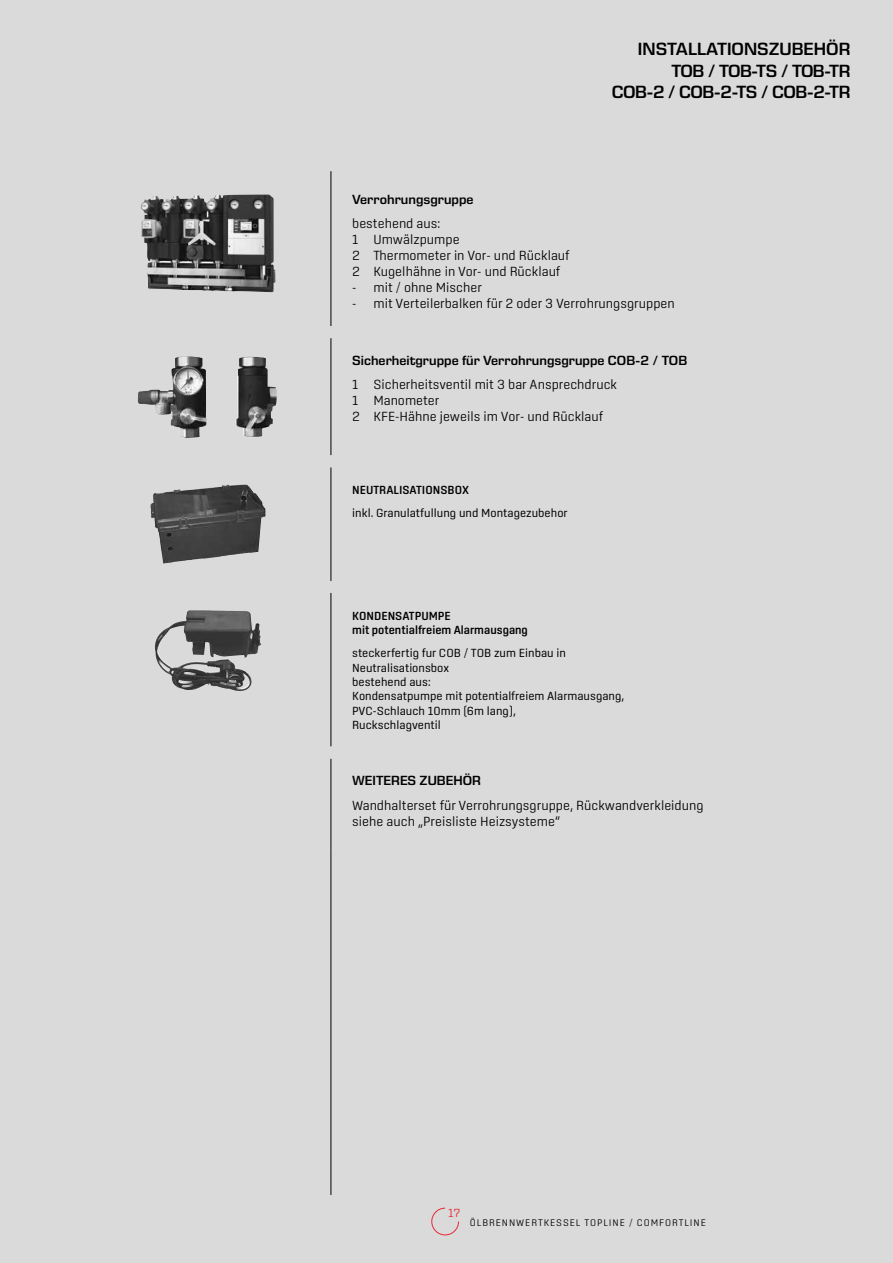
<style>
.page{position:relative;width:893px;height:1263px;background:#dadada}
.page>*{position:absolute;margin:0;border:0;box-sizing:border-box;transform-origin:0 0}
.t1{font:600 18px/21.6px "Eurostile Next LT Pro";letter-spacing:-.03em;color:#000;text-align:right}
.t2{font:300 13.5px/15.9px "Center";color:#000}
.t3{font:600 13.5px "Eurostile Next LT Pro";color:#000}
.t4{font:12px/14.4px "Center";color:#000}
.t5{font:500 12px/14.4px "Center";color:#000}
.t6{font:300 12px "Center";color:#e62a32}
.t7{font:300 9.75px "Center";letter-spacing:.095em;color:#000}
</style>
<div class="page">
<svg style="left:431px;top:1207px;width:28px;height:29px"></svg>
<hr style="left:331px;top:171px;width:1px;height:155px;background:#000">
<hr style="left:331px;top:338px;width:1px;height:117px;background:#000">
<hr style="left:331px;top:467px;width:1px;height:114px;background:#000">
<hr style="left:331px;top:593px;width:1px;height:153px;background:#000">
<hr style="left:331px;top:758px;width:1px;height:92px;background:#000">
<hr style="left:331px;top:850px;width:1px;height:345px;background:#000">
<img style="left:141px;top:195px;width:134px;height:97px">
<img style="left:138px;top:356px;width:139px;height:82px">
<img style="left:151px;top:485px;width:114px;height:79px">
<img style="left:155px;top:610px;width:34px;height:56px">
<h1 class="t1" style="left:612px;top:38px;width:240px">INSTALLATIONSZUBEHÖR<br>TOB / TOB-TS / TOB-TR<br>COB-2 / COB-2-TS / COB-2-TR</h1>
<p class="t3" style="left:352px;top:192px;width:123px">Verrohrungsgruppe</p>
<p class="t2" style="left:352px;top:216px;width:219px">bestehend aus:<br>1 Umwälzpumpe<br>2 Thermometer in Vor- und Rücklauf<br>2 Kugelhähne in Vor- und Rücklauf</p>
<p class="t2" style="left:352px;top:279px;width:131px">- mit / ohne Mischer</p>
<p class="t2" style="left:352px;top:295px;width:324px">- mit Verteilerbalken für 2 oder 3 Verrohrungsgruppen</p>
<p class="t3" style="left:352px;top:353px;width:336px">Sicherheitgruppe für Verrohrungsgruppe COB-2 / TOB</p>
<p class="t2" style="left:352px;top:376px;width:266px">1 Sicherheitsventil mit 3 bar Ansprechdruck<br>1 Manometer<br>2 KFE-Hähne jeweils im Vor- und Rücklauf</p>
<p class="t5" style="left:352px;top:483px;width:118px">NEUTRALISATIONSBOX</p>
<p class="t4" style="left:352px;top:506px;width:217px">inkl. Granulatfullung und Montagezubehor</p>
<p class="t5" style="left:352px;top:608px;width:177px">KONDENSATPUMPE<br>mit potentialfreiem Alarmausgang</p>
<p class="t4" style="left:352px;top:646px;width:273px">steckerfertig fur COB / TOB zum Einbau in<br>Neutralisationsbox<br>bestehend aus:<br>Kondensatpumpe mit potentialfreiem Alarmausgang,<br>PVC-Schlauch 10mm (6m lang),<br>Ruckschlagventil</p>
<p class="t3" style="left:352px;top:773px;width:130px">WEITERES ZUBEHÖR</p>
<p class="t2" style="left:352px;top:797px;width:353px">Wandhalterset für Verrohrungsgruppe, Rückwandverkleidung siehe auch „Preisliste Heizsysteme“</p>
<p class="t6" style="left:448px;top:1206px;width:14px">17</p>
<p class="t7" style="left:470px;top:1217px;width:238px">ÖLBRENNWERTKESSEL TOPLINE / COMFORTLINE</p>
</div>
